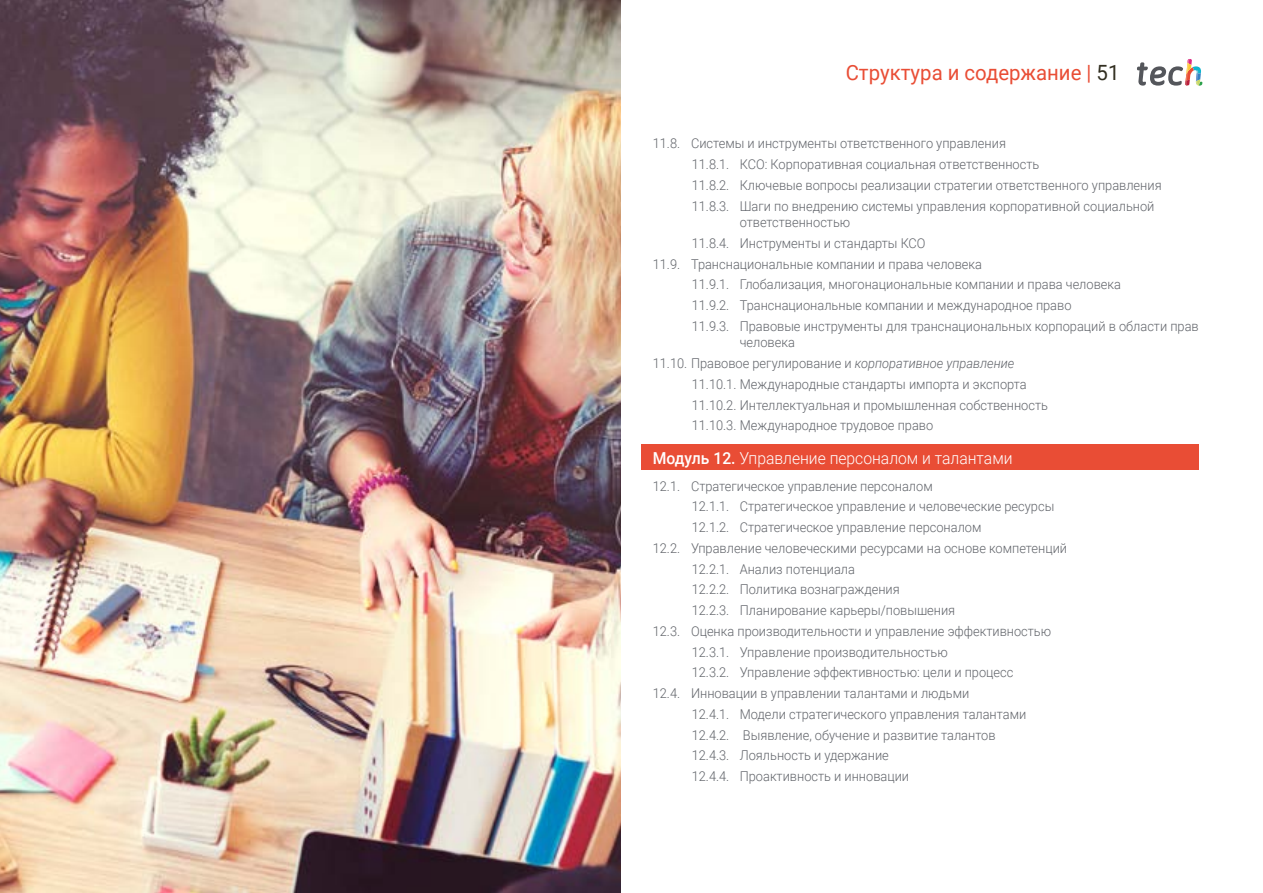
<style>
.page{position:relative;width:1263px;height:893px;background:#fff}
.page>*{position:absolute;margin:0;border:0;box-sizing:border-box;transform-origin:0 0}
.t1{font:21px "Roboto";color:#e94d35}
.t2{font:300 16.5px "Roboto";color:#fff;scale:.95 1}
.t3{font:300 13.5px/20.7px "Roboto";color:#61646a;scale:.95 1}
.s1{color:#312e20}
.s2{font-style:italic}
.s3{font-weight:500}
</style>
<div class="page">
<svg style="left:1137px;top:59px;width:65px;height:27px"></svg>
<div style="left:642px;top:445px;width:557px;height:25px;background:#e94d35"></div>
<img style="left:0;top:0;width:621px;height:893px">
<h1 class="t1" style="left:846px;top:57px;width:275px">Структура и содержание | <span class="s1">51</span></h1>
<p class="t3" style="left:692px;top:133px;width:496px;text-indent:-39px">11.8. Системы и инструменты ответственного управления<br>11.8.1. КСО: Корпоративная социальная ответственность<br>11.8.2. Ключевые вопросы реализации стратегии ответственного управления 11.8.3. Шаги по внедрению системы управления корпоративной социальной</p>
<p class="t3" style="left:740px;top:211px;width:118px">ответственностью</p>
<p class="t3" style="left:692px;top:232px;width:248px">11.8.4. Инструменты и стандарты КСО</p>
<p class="t3" style="left:653px;top:253px;width:348px">11.9. Транснациональные компании и права человека</p>
<p class="t3" style="left:692px;top:274px;width:453px">11.9.1. Глобализация, многонациональные компании и права человека</p>
<p class="t3" style="left:692px;top:294px;width:401px">11.9.2. Транснациональные компании и международное право</p>
<p class="t3" style="left:692px;top:315px;width:535px">11.9.3. Правовые инструменты для транснациональных корпораций в области прав</p>
<p class="t3" style="left:740px;top:332px;width:60px">человека</p>
<p class="t3" style="left:653px;top:352px;width:382px">11.10. Правовое регулирование и <span class="s2">корпоративное управление</span></p>
<p class="t3" style="left:692px;top:373px;width:354px">11.10.1. Международные стандарты импорта и экспорта</p>
<p class="t3" style="left:692px;top:394px;width:376px">11.10.2. Интеллектуальная и промышленная собственность</p>
<p class="t3" style="left:692px;top:415px;width:256px">11.10.3. Международное трудовое право</p>
<p class="t2" style="left:653px;top:446px;width:380px"><span class="s3">Модуль 12.</span> Управление персоналом и талантами</p>
<p class="t3" style="left:653px;top:475px;width:296px">12.1. Стратегическое управление персоналом</p>
<p class="t3" style="left:692px;top:496px;width:383px">12.1.1. Стратегическое управление и человеческие ресурсы</p>
<p class="t3" style="left:692px;top:516px;width:306px">12.1.2. Стратегическое управление персоналом</p>
<p class="t3" style="left:653px;top:537px;width:438px">12.2. Управление человеческими ресурсами на основе компетенций</p>
<p class="t3" style="left:692px;top:558px;width:173px">12.2.1. Анализ потенциала</p>
<p class="t3" style="left:692px;top:579px;width:220px">12.2.2. Политика вознаграждения</p>
<p class="t3" style="left:692px;top:599px;width:279px">12.2.3. Планирование карьеры/повышения</p>
<p class="t3" style="left:653px;top:620px;width:421px">12.3. Оценка производительности и управление эффективностью</p>
<p class="t3" style="left:692px;top:641px;width:271px">12.3.1. Управление производительностью</p>
<p class="t3" style="left:692px;top:662px;width:340px">12.3.2. Управление эффективностью: цели и процесс</p>
<p class="t3" style="left:653px;top:682px;width:335px">12.4. Инновации в управлении талантами и людьми</p>
<p class="t3" style="left:692px;top:703px;width:354px">12.4.1. Модели стратегического управления талантами</p>
<p class="t3" style="left:692px;top:724px;width:321px">12.4.2. Выявление, обучение и развитие талантов</p>
<p class="t3" style="left:692px;top:745px;width:209px">12.4.3. Лояльность и удержание</p>
<p class="t3" style="left:692px;top:765px;width:230px">12.4.4. Проактивность и инновации</p>
</div>
